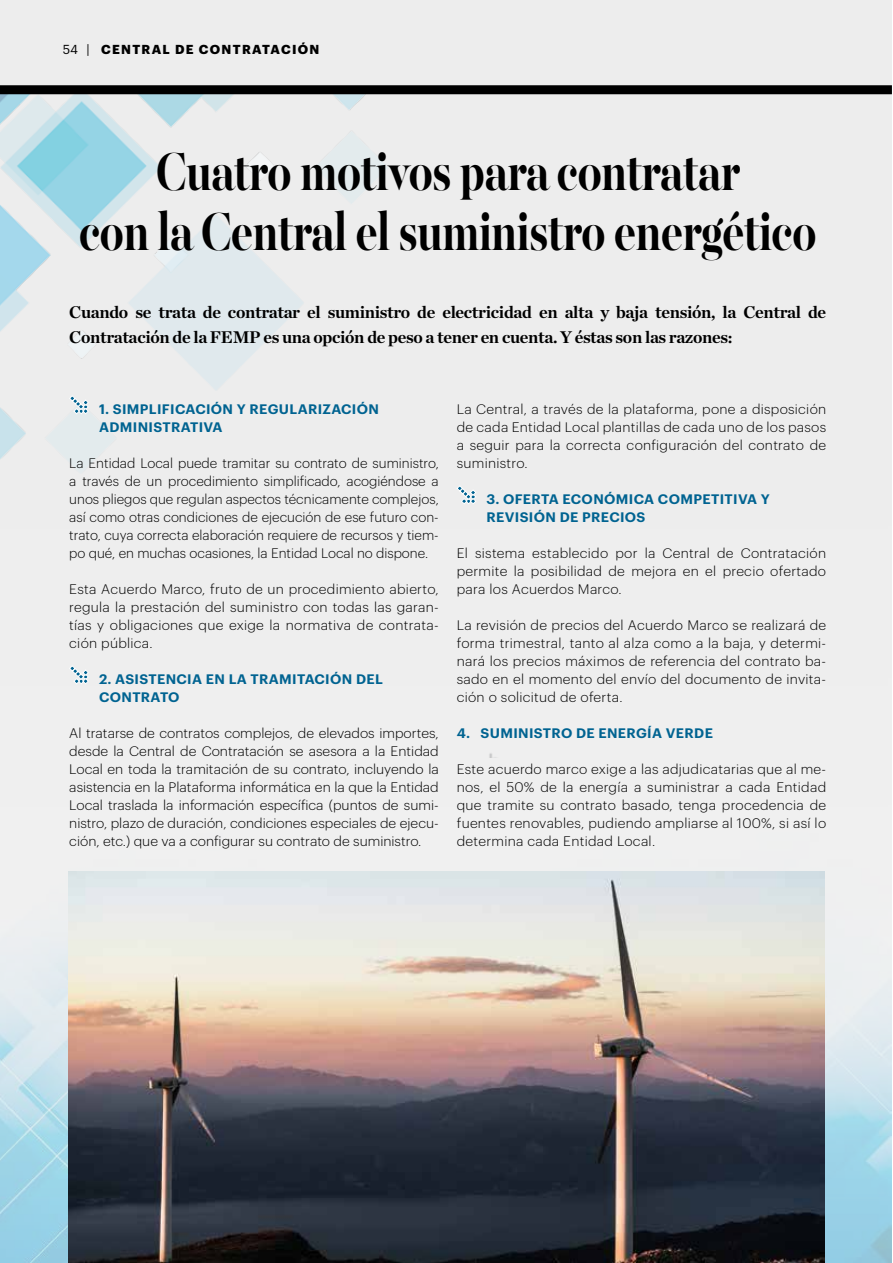
<style>
.page{position:relative;width:893px;height:1263px;background:#fff}
.page>*{position:absolute;margin:0;border:0;box-sizing:border-box;transform-origin:0 0}
.t1{font:700 59.4px/60px "Majesti Banner";letter-spacing:-.02em;color:#000;text-align:center;scale:.76 1}
.t2{font:700 17.25px/25.5px "Chronicle Deck";letter-spacing:-.02em;color:#000}
.t3{font:300 13.5px/18px "Graphik";letter-spacing:.02em;color:#000;text-align:justify}
.t4{font:600 13.5px/18px "Graphik";letter-spacing:.025em;color:#006391}
.t5{font:700 12.75px "Graphik";color:#000}
.s1{font-weight:400}
</style>
<div class="page">
<div style="left:0;top:0;width:892px;height:1263px;background:#ededed"></div>
<img style="left:0;top:94px;width:526px;height:272px">
<img style="left:0;top:366px;width:892px;height:897px">
<div style="left:0;top:85px;width:892px;height:9px;background:#000"></div>
<svg style="left:69px;top:395px;width:20px;height:19px"></svg>
<svg style="left:69px;top:665px;width:20px;height:19px"></svg>
<svg style="left:456px;top:485px;width:20px;height:19px"></svg>
<img style="left:68px;top:872px;width:757px;height:391px">
<p class="t5" style="left:63px;top:39px;width:49px"><span class="s1">54 |</span> CENTRAL</p>
<p class="t5" style="left:175px;top:39px;width:35px">DE CONTRATACIÓN</p>
<h1 class="t1" style="left:79px;top:146px;width:973px">Cuatro motivos para contratar<br>con la Central el suministro energético</h1>
<p class="t2" style="left:69px;top:298px;width:758px">Cuando se trata de contratar el suministro de electricidad en alta y baja tensión, la Central de<br>Contratación de la FEMP es una opción de peso a tener en cuenta. Y éstas son las razones:</p>
<p class="t4" style="left:99px;top:399px;width:282px">1. SIMPLIFICACIÓN Y REGULARIZACIÓN<br>ADMINISTRATIVA</p>
<p class="t3" style="left:69px;top:453px;width:371px">La Entidad Local puede tramitar su contrato de suministro, a través de un procedimiento simplificado, acogiéndose a unos pliegos que regulan aspectos técnicamente complejos, así como otras condiciones de ejecución de ese futuro con&shy;trato, cuya correcta elaboración requiere de recursos y tiem&shy;po qué, en muchas ocasiones, la Entidad Local no dispone.</p>
<p class="t3" style="left:69px;top:579px;width:371px">Esta Acuerdo Marco, fruto de un procedimiento abierto, regula la prestación del suministro con todas las garan&shy;tías y obligaciones que exige la normativa de contrata&shy;ción pública.</p>
<p class="t4" style="left:99px;top:669px;width:285px">2. ASISTENCIA EN LA TRAMITACIÓN DEL<br>CONTRATO</p>
<p class="t3" style="left:69px;top:723px;width:371px">Al tratarse de contratos complejos, de elevados importes, desde la Central de Contratación se asesora a la Entidad Local en toda la tramitación de su contrato, incluyendo la asistencia en la Plataforma informática en la que la Entidad Local traslada la información específica (puntos de sumi&shy;nistro, plazo de duración, condiciones especiales de ejecu&shy;ción, etc.) que va a configurar su contrato de suministro.</p>
<p class="t3" style="left:457px;top:399px;width:371px">La Central, a través de la plataforma, pone a disposición de cada Entidad Local plantillas de cada uno de los pasos a seguir para la correcta configuración del contrato de suministro.</p>
<p class="t4" style="left:486px;top:489px;width:285px">3. OFERTA ECONÓMICA COMPETITIVA Y<br>REVISIÓN DE PRECIOS</p>
<p class="t3" style="left:457px;top:543px;width:371px">El sistema establecido por la Central de Contratación permite la posibilidad de mejora en el precio ofertado para los Acuerdos Marco.</p>
<p class="t3" style="left:457px;top:615px;width:371px">La revisión de precios del Acuerdo Marco se realizará de forma trimestral, tanto al alza como a la baja, y determi&shy;nará los precios máximos de referencia del contrato ba&shy;sado en el momento del envío del documento de invita&shy;ción o solicitud de oferta.</p>
<p class="t4" style="left:457px;top:723px;width:258px">4. SUMINISTRO DE ENERGÍA VERDE</p>
<p class="t3" style="left:457px;top:759px;width:371px">Este acuerdo marco exige a las adjudicatarias que al me&shy;nos, el 50% de la energía a suministrar a cada Entidad que tramite su contrato basado, tenga procedencia de fuentes renovables, pudiendo ampliarse al 100%, si así lo determina cada Entidad Local.</p>
</div>
